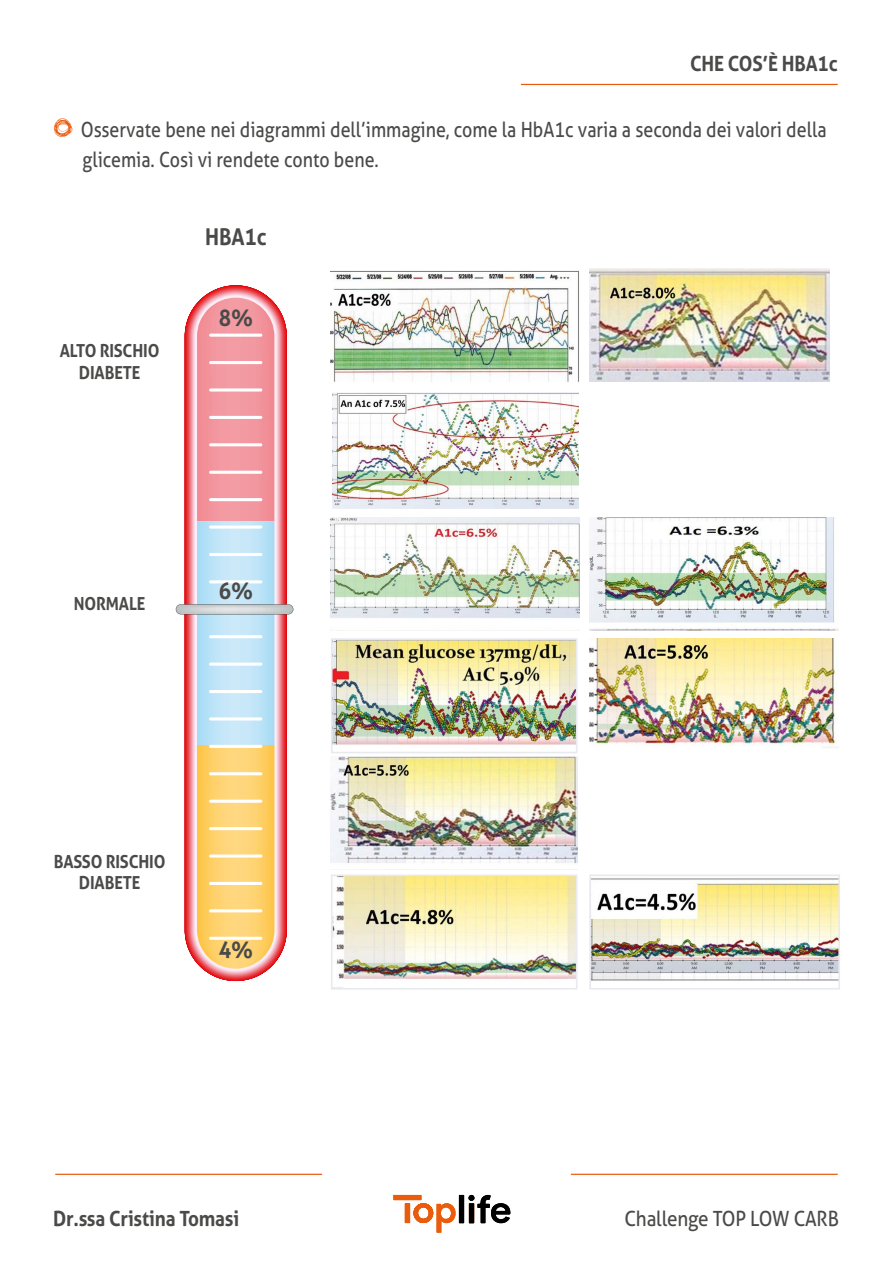
<style>
.page{position:relative;width:893px;height:1263px;background:#fff}
.page>*{position:absolute;margin:0;border:0;box-sizing:border-box;transform-origin:0 0}
.t1{font:700 23.1px "Aller";letter-spacing:-.01em;color:#4a4a49;scale:.9 1}
.t2{font:21px/30px "Aller";color:#4a4a49;scale:.85 1}
.t3{font:700 21px "Aller";letter-spacing:-.01em;color:#4a4a49;scale:.9 1}
.t4{font:21px "Aller";color:#4a4a49;scale:.9 1}
.t5{font:700 18px/21.6px "Aller";letter-spacing:-.01em;color:#4a4a49;text-align:center;scale:.9 1}
</style>
<div class="page">
<svg style="left:393px;top:1195px;width:117px;height:38px"></svg>
<hr style="left:55px;top:1174px;width:267px;height:1px;background:#ea590c">
<hr style="left:571px;top:1174px;width:267px;height:1px;background:#ea590c">
<hr style="left:521px;top:84px;width:317px;height:1px;background:#ea590c">
<svg style="left:176px;top:298px;width:117px;height:671px"></svg>
<img style="left:331px;top:517px;width:249px;height:101px">
<img style="left:589px;top:638px;width:249px;height:110px">
<img style="left:331px;top:270px;width:248px;height:112px">
<img style="left:589px;top:517px;width:249px;height:113px">
<img style="left:331px;top:756px;width:246px;height:108px">
<img style="left:334px;top:641px;width:240px;height:104px">
<div style="left:331px;top:638px;width:246px;height:115px;border:2px solid #e9eaef"></div>
<img style="left:334px;top:877px;width:240px;height:102px">
<div style="left:331px;top:874px;width:246px;height:115px;border:2px solid #e9eaef"></div>
<img style="left:592px;top:878px;width:245px;height:103px">
<div style="left:589px;top:874px;width:251px;height:115px;border:2px solid #e9eaef"></div>
<img style="left:589px;top:268px;width:240px;height:114px">
<img style="left:332px;top:392px;width:246px;height:116px">
<svg style="left:54px;top:118px;width:18px;height:19px"></svg>
<p class="t3" style="left:690px;top:50px;width:166px">CHE COS’È HBA1c</p>
<p class="t2" style="left:81px;top:114px;width:879px">Osservate bene nei diagrammi dell’immagine, come la HbA1c varia a seconda dei valori della glicemia. Così vi rendete conto bene.</p>
<p class="t1" style="left:205px;top:222px;width:70px">HBA1c</p>
<p class="t5" style="left:60px;top:340px;width:112px">ALTO RISCHIO<br>DIABETE</p>
<p class="t1" style="left:219px;top:304px;width:39px">8%</p>
<p class="t5" style="left:74px;top:593px;width:81px">NORMALE</p>
<p class="t1" style="left:219px;top:576px;width:39px">6%</p>
<p class="t5" style="left:54px;top:850px;width:126px">BASSO RISCHIO<br>DIABETE</p>
<p class="t1" style="left:219px;top:935px;width:39px">4%</p>
<p class="t3" style="left:53px;top:1205px;width:208px">Dr.ssa Cristina Tomasi</p>
<p class="t4" style="left:624px;top:1205px;width:240px">Challenge TOP LOW CARB</p>
</div>
